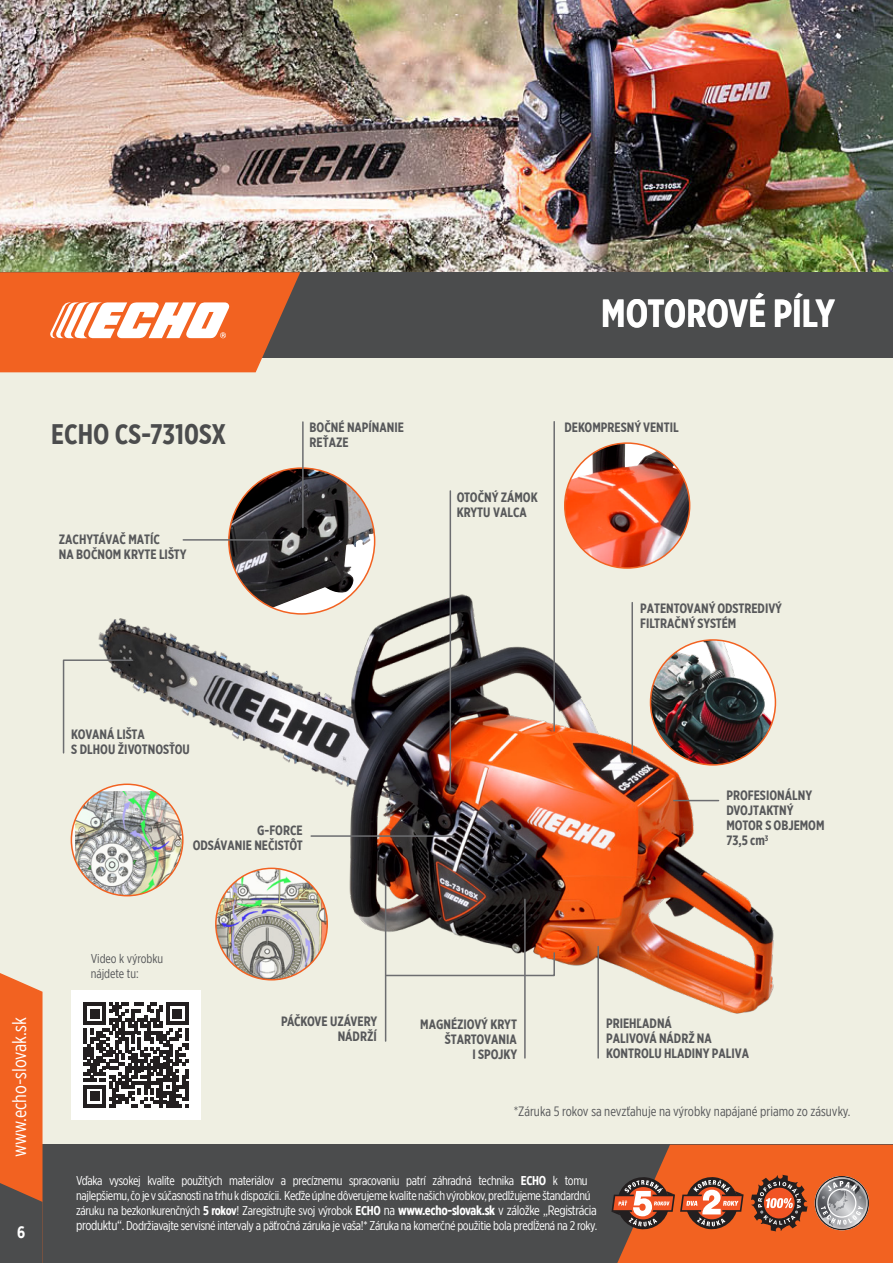
<style>
.page{position:relative;width:893px;height:1263px;background:#fff}
.page>*{position:absolute;margin:0;border:0;box-sizing:border-box;transform-origin:0 0}
.t1{font:700 39px "Gotham X Narrow";color:#fff}
.t2{font:700 28.2px "Gotham X Narrow";color:#4b4c4d}
.t3{font:19.5px "Gotham X Narrow";color:#fff}
.t4{font:700 16.5px "Gotham X Narrow";color:#fff}
.t5{font:700 13.5px/15px "Gotham X Narrow";color:#57585a}
.t6{font:13.5px "Gotham X Narrow";color:#57585a}
.t7{font:12.75px/15px "Gotham X Narrow";letter-spacing:-.025em;color:#fff}
.t8{font:12.75px/14.1px "Gotham X Narrow";color:#57585a}
.s1{font-weight:700}
.s2{font-size:13.5px}
.s3{font-weight:700;font-size:13.5px}
</style>
<div class="page">
<div style="left:0;top:325px;width:893px;height:938px;background:#efefe2"></div>
<img style="left:0;top:0;width:893px;height:272px">
<div style="left:0;top:272px;width:893px;height:86px;background:#4b4c4d"></div>
<div style="left:71px;top:990px;width:130px;height:130px;background:#fff"></div>
<svg style="left:84px;top:1002px;width:104px;height:105px"></svg>
<svg style="left:0;top:272px;width:300px;height:100px;background:#ea7b48"></svg>
<img style="left:98px;top:576px;width:679px;height:448px">
<img style="left:229px;top:468px;width:145px;height:140px">
<hr style="left:597px;top:946px;width:2px;height:112px;background:#6c6d70">
<hr style="left:553px;top:422px;width:2px;height:309px;background:#6c6d70">
<hr style="left:674px;top:800px;width:45px;height:1px;background:#6c6d70">
<img style="left:565px;top:445px;width:125px;height:123px">
<hr style="left:631px;top:603px;width:2px;height:150px;background:#6c6d70">
<img style="left:650px;top:640px;width:125px;height:125px;border-radius:62px">
<hr style="left:450px;top:491px;width:1px;height:297px;background:#6c6d70">
<hr style="left:302px;top:422px;width:2px;height:105px;background:#6c6d70">
<hr style="left:311px;top:835px;width:143px;height:2px;background:#6c6d70">
<div style="left:0;top:1145px;width:893px;height:118px;background:#4b4c4d"></div>
<hr style="left:183px;top:539px;width:100px;height:2px;background:#6c6d70">
<hr style="left:524px;top:899px;width:2px;height:159px;background:#6c6d70">
<svg style="left:384px;top:951px;width:172px;height:26px"></svg>
<svg style="left:71px;top:784px;width:112px;height:78px"></svg>
<img style="left:75px;top:791px;width:108px;height:105px">
<div style="left:71px;top:783px;width:113px;height:113px;border:2px solid #f26221;border-radius:50%"></div>
<img style="left:216px;top:868px;width:111px;height:112px">
<div style="left:215px;top:867px;width:113px;height:113px;border:2px solid #f26221;border-radius:50%"></div>
<svg style="left:62px;top:659px;width:72px;height:95px"></svg>
<hr style="left:385px;top:884px;width:1px;height:157px;background:#6c6d70">
<svg style="left:611px;top:1145px;width:282px;height:118px;background:#ca6337"></svg>
<svg style="left:0;top:973px;width:43px;height:290px"></svg>
<p class="t2" style="left:51px;top:416px;width:176px">ECHO CS-7310SX</p>
<p class="t5" style="left:59px;top:531px;width:129px">ZACHYTÁVAČ MATÍC<br>NA BOČNOM KRYTE LIŠTY</p>
<p class="t5" style="left:71px;top:726px;width:120px">KOVANÁ LIŠTA<br>S DLHOU ŽIVOTNOSŤOU</p>
<p class="t5" style="left:310px;top:419px;width:96px">BOČNÉ NAPÍNANIE<br>REŤAZE</p>
<p class="t5" style="left:193px;top:822px;width:112px;text-align:right">G-FORCE<br>ODSÁVANIE NEČISTÔT</p>
<p class="t1" style="left:601px;top:290px;width:235px">MOTOROVÉ PÍLY</p>
<p class="t1" style="left:792px;top:290px;width:11px">I</p>
<p class="t5" style="left:457px;top:489px;width:83px">OTOČNÝ ZÁMOK<br>KRYTU VALCA</p>
<p class="t5" style="left:564px;top:419px;width:116px">DEKOMPRESNÝ VENTIL</p>
<p class="t5" style="left:640px;top:600px;width:143px">PATENTOVANÝ ODSTREDIVÝ<br>FILTRAČNÝ SYSTÉM</p>
<p class="t5" style="left:726px;top:788px;width:100px">PROFESIONÁLNY<br>DVOJTAKTNÝ<br>MOTOR S OBJEMOM<br>73,5 cm<sup>3</sup></p>
<p class="t3" style="left:8px;top:1157px;width:141px;rotate:-90deg">www.echo-slovak.sk</p>
<p class="t4" style="left:17px;top:1222px;width:10px">6</p>
<p class="t8" style="left:91px;top:952px;width:74px">Video k výrobku nájdete tu:</p>
<p class="t5" style="left:281px;top:1013px;width:98px;text-align:right">PÁČKOVE UZÁVERY<br>NÁDRŽÍ</p>
<p class="t5" style="left:420px;top:1016px;width:98px;text-align:right">MAGNÉZIOVÝ KRYT<br>ŠTARTOVANIA<br>I SPOJKY</p>
<p class="t5" style="left:606px;top:1015px;width:67px">PRIEHĽADNÁ</p>
<p class="t5" style="left:606px;top:1030px;width:144px">PALIVOVÁ NÁDRŽ NA<br>KONTROLU HLADINY PALIVA</p>
<p class="t6" style="left:514px;top:1104px;width:338px">*Záruka 5 rokov sa nevzťahuje na výrobky napájané priamo zo zásuvky.</p>
<p class="t7" style="left:76px;top:1173px;width:522px">Vďaka vysokej kvalite použitých materiálov a precíznemu spracovaniu patrí záhradná technika <span class="s1">ECHO</span> k tomu najlepšiemu, čo je v súčasnosti na trhu k dispozícii. Keďže úplne dôverujeme kvalite našich výrobkov, predlžujeme štandardnú záruku na bezkonkurenčných <span class="s1">5 rokov</span>! Zaregistrujte svoj výrobok <span class="s1">ECHO</span> <span class="s2">na</span> <span class="s3">www.echo-slovak.sk</span> <span class="s2">v záložke „Registrácia produktu“.</span> Dodržiavajte servisné intervaly a päťročná záruka je vaša!* Záruka na komerčné použitie bola predĺžená na 2 roky.</p>
</div>
